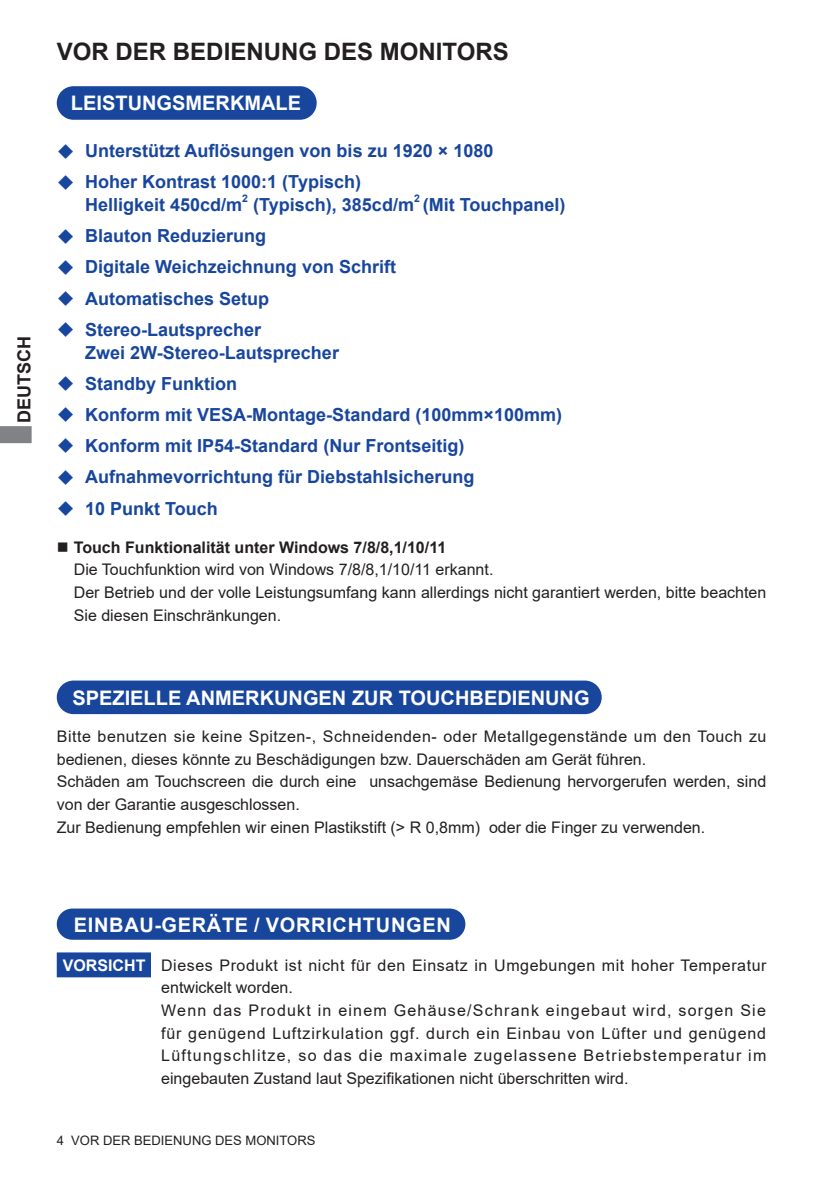
<style>
.page{position:relative;width:840px;height:1191px;background:#fff}
.page>*{position:absolute;margin:0;border:0;box-sizing:border-box;transform-origin:0 0}
.t1{font:700 24px "Arial";color:#231f20}
.t2{font:700 20px "Arial";color:#fff}
.t3{font:700 20px "Arial";letter-spacing:.035em;color:#fff}
.t4{font:700 18px/22.6px "Arial";color:#18469d}
.t5{font:700 18px "Arial";color:#231f20}
.t6{font:16px/22.6px "Arial";color:#231f20}
.t7{font:16px/22.6px "Arial";letter-spacing:.055em;color:#231f20}
.t8{font:700 16px "Arial";color:#fff}
.t9{font:13px "Arial";color:#231f20}
.t10{font:700 10.4px "Arial";color:#18469d}
.s1{font-weight:700}
</style>
<div class="page">
<svg style="left:0;top:426px;width:32px;height:17px"></svg>
<div style="left:58px;top:87px;width:257px;height:32px;background:#18469d;border-radius:16px"></div>
<div style="left:57px;top:86px;width:259px;height:34px;border:2px solid #18469d;border-radius:16px"></div>
<div style="left:58px;top:681px;width:542px;height:32px;background:#18469d;border-radius:16px"></div>
<div style="left:57px;top:680px;width:544px;height:34px;border:2px solid #18469d;border-radius:16px"></div>
<div style="left:58px;top:909px;width:406px;height:29px;background:#18469d;border-radius:15px"></div>
<div style="left:57px;top:908px;width:408px;height:31px;border:2px solid #18469d;border-radius:15px"></div>
<div style="left:57px;top:952px;width:94px;height:25px;background:#18469d;border:2px solid #18469d"></div>
<p class="t5" style="left:11px;top:422px;width:88px;rotate:-90deg">DEUTSCH</p>
<h1 class="t1" style="left:57px;top:35px;width:453px">VOR DER BEDIENUNG DES MONITORS</h1>
<p class="t2" style="left:71px;top:89px;width:231px">LEISTUNGSMERKMALE</p>
<p class="t4" style="left:57px;top:140px;width:438px">◆ Unterstützt Auflösungen von bis zu 1920 × 1080</p>
<p class="t4" style="left:85px;top:171px;width:277px;text-indent:-28px">◆ Hoher Kontrast 1000:1 (Typisch)<br>Helligkeit 450cd/m</p>
<p class="t10" style="left:242px;top:191px;width:7px">2</p>
<p class="t4" style="left:253px;top:194px;width:162px">(Typisch), 385cd/m</p>
<p class="t10" style="left:414px;top:191px;width:7px">2</p>
<p class="t4" style="left:422px;top:194px;width:144px">(Mit Touchpanel)</p>
<p class="t4" style="left:57px;top:225px;width:211px">◆ Blauton Reduzierung</p>
<p class="t4" style="left:57px;top:256px;width:341px">◆ Digitale Weichzeichnung von Schrift</p>
<p class="t4" style="left:57px;top:287px;width:214px">◆ Automatisches Setup</p>
<p class="t4" style="left:85px;top:318px;width:255px;text-indent:-28px">◆ Stereo-Lautsprecher<br>Zwei 2W-Stereo-Lautsprecher</p>
<p class="t4" style="left:57px;top:372px;width:182px">◆ Standby Funktion</p>
<p class="t4" style="left:57px;top:403px;width:506px">◆ Konform mit VESA-Montage-Standard (100mm×100mm)</p>
<p class="t4" style="left:57px;top:435px;width:409px">◆ Konform mit IP54-Standard (Nur Frontseitig)</p>
<p class="t4" style="left:57px;top:466px;width:419px">◆ Aufnahmevorrichtung für Diebstahlsicherung</p>
<p class="t4" style="left:57px;top:497px;width:162px">◆ 10 Punkt Touch</p>
<p class="t6" style="left:74px;top:535px;width:693px;text-indent:-17px">■ <span class="s1">Touch Funktionalität unter Windows 7/8/8,1/10/11<br></span>Die Touchfunktion wird von Windows 7/8/8,1/10/11 erkannt.<br>Der Betrieb und der volle Leistungsumfang kann allerdings nicht garantiert werden, bitte beachten Sie diesen Einschränkungen.</p>
<p class="t2" style="left:72px;top:683px;width:518px">SPEZIELLE ANMERKUNGEN ZUR TOUCHBEDIENUNG</p>
<p class="t6" style="left:57px;top:725px;width:710px">Bitte benutzen sie keine Spitzen-, Schneidenden- oder Metallgegenstände um den Touch zu bedienen, dieses könnte zu Beschädigungen bzw. Dauerschäden am Gerät führen.<br>Schäden am Touchscreen die durch eine unsachgemäse Bedienung hervorgerufen werden, sind von der Garantie ausgeschlossen.<br>Zur Bedienung empfehlen wir einen Plastikstift (&gt; R 0,8mm) oder die Finger zu verwenden.</p>
<p class="t3" style="left:74px;top:911px;width:378px">EINBAU-GERÄTE / VORRICHTUNGEN</p>
<p class="t8" style="left:63px;top:954px;width:84px">VORSICHT</p>
<p class="t7" style="left:161px;top:953px;width:606px">Dieses Produkt ist nicht für den Einsatz in Umgebungen mit hoher Temperatur entwickelt worden.<br>Wenn das Produkt in einem Gehäuse/Schrank eingebaut wird, sorgen Sie für genügend Luftzirkulation ggf. durch ein Einbau von Lüfter und genügend Lüftungschlitze, so das die maximale zugelassene Betriebstemperatur im eingebauten Zustand laut Spezifikationen nicht überschritten wird.</p>
<p class="t9" style="left:57px;top:1131px;width:260px">4 VOR DER BEDIENUNG DES MONITORS</p>
</div>
